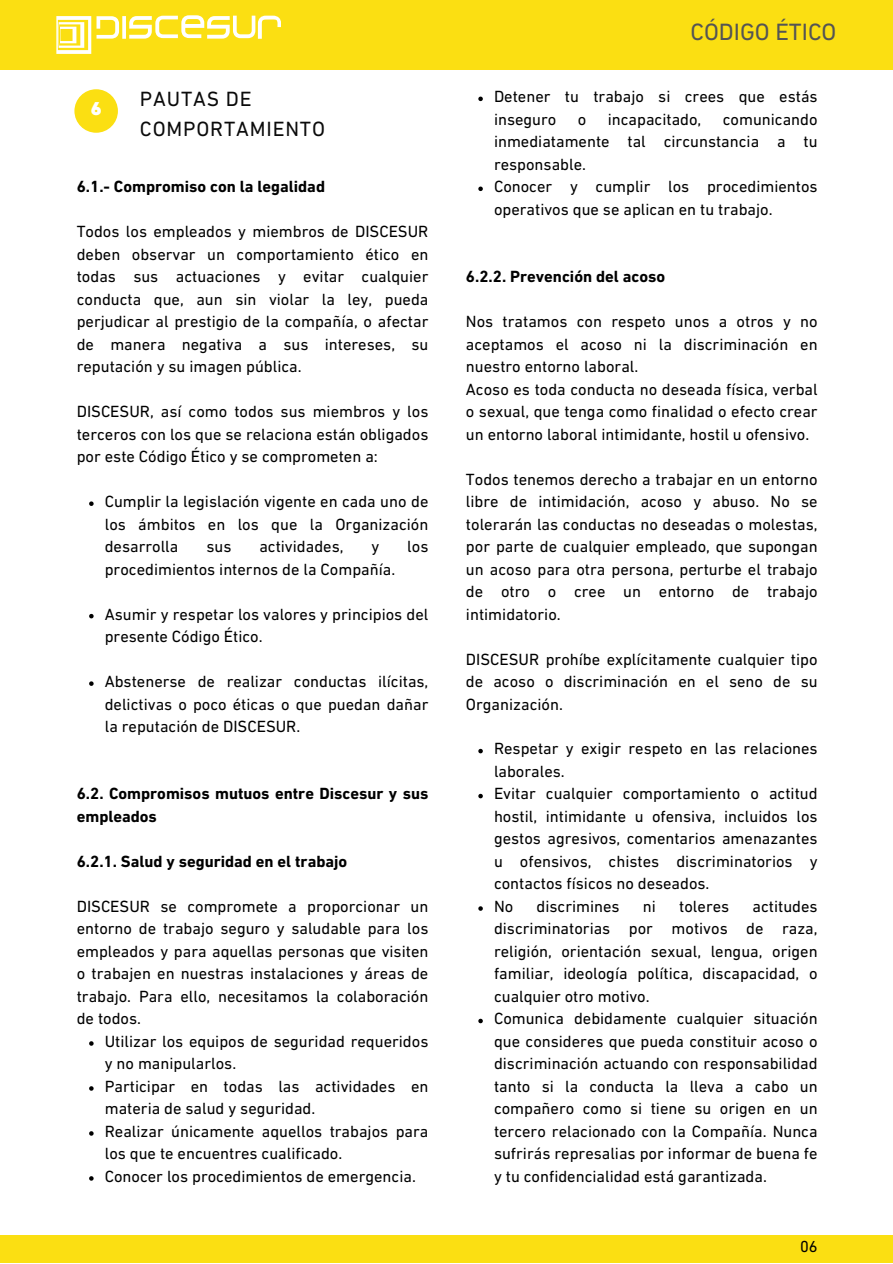
<style>
.page{position:relative;width:893px;height:1264px;background:#fff}
.page>*{position:absolute;margin:0;border:0;box-sizing:border-box;transform-origin:0 0}
.t1{font:24px "DIN Next LT Pro";color:#545454}
.t2{font:21px/29.2px "DIN Next LT Pro";letter-spacing:.04em;color:#0b0b0b}
.t3{font:900 19.05px "DIN Next LT Pro";color:#fff}
.t4{font:16.5px/22.5px "DIN Next LT Pro";color:#000;text-align:justify}
.t5{font:700 16.5px/22.5px "DIN Next LT Pro";color:#000}
.t6{font:16.2px "DIN Next LT Pro";color:#000}
</style>
<div class="page">
<div style="left:0;top:0;width:892px;height:69px;background:#fbdf12"></div>
<svg style="left:56px;top:15px;width:225px;height:39px"></svg>
<div style="left:0;top:1235px;width:892px;height:27px;background:#fbdf12"></div>
<svg style="left:89px;top:501px;width:5px;height:5px"></svg>
<svg style="left:89px;top:614px;width:5px;height:4px"></svg>
<svg style="left:89px;top:681px;width:5px;height:5px"></svg>
<svg style="left:89px;top:1041px;width:5px;height:4px"></svg>
<svg style="left:89px;top:1086px;width:5px;height:4px"></svg>
<svg style="left:89px;top:1131px;width:5px;height:4px"></svg>
<svg style="left:89px;top:1176px;width:5px;height:4px"></svg>
<div style="left:74px;top:89px;width:44px;height:44px;background:#fbdf12;border-radius:50%"></div>
<svg style="left:478px;top:97px;width:5px;height:4px"></svg>
<svg style="left:478px;top:186px;width:5px;height:5px"></svg>
<svg style="left:478px;top:748px;width:5px;height:5px"></svg>
<svg style="left:478px;top:793px;width:5px;height:5px"></svg>
<svg style="left:478px;top:906px;width:5px;height:4px"></svg>
<svg style="left:478px;top:1018px;width:5px;height:5px"></svg>
<h1 class="t1" style="left:690px;top:22px;width:147px">CÓDIGO ÉTICO</h1>
<p class="t3" style="left:91px;top:100px;width:12px">6</p>
<p class="t4" style="left:494px;top:87px;width:325px">Detener tu trabajo si crees que estás inseguro</p>
<p class="t2" style="left:140px;top:86px;width:186px">PAUTAS DE<br>COMPORTAMIENTO</p>
<p class="t4" style="left:494px;top:109px;width:325px;text-align:left;text-indent:229px">comunicando inmediatamente tal circunstancia a tu responsable.<br>Conocer y cumplir los procedimientos operativos que se aplican en tu trabajo.</p>
<p class="t4" style="left:578px;top:109px;width:10px">o</p>
<p class="t4" style="left:607px;top:109px;width:95px">incapacitado,</p>
<p class="t5" style="left:77px;top:177px;width:250px">6.1.- Compromiso con la legalidad</p>
<p class="t4" style="left:77px;top:222px;width:353px">Todos los empleados y miembros de DISCESUR deben observar un comportamiento ético en todas sus actuaciones y evitar cualquier conducta que, aun sin violar la ley, pueda perjudicar al prestigio de la compañía, o afectar de manera negativa a sus intereses, su reputación y su imagen pública.</p>
<p class="t4" style="left:77px;top:402px;width:353px">DISCESUR, así como todos sus miembros y los terceros con los que se relaciona están obligados por este Código Ético y se comprometen a:</p>
<p class="t5" style="left:466px;top:267px;width:201px">6.2.2. Prevención del acoso</p>
<p class="t4" style="left:466px;top:312px;width:353px;text-align:left">Nos tratamos con respeto unos a otros y no aceptamos el acoso ni la discriminación en nuestro entorno laboral.<br>Acoso es toda conducta no deseada física, verbal o sexual, que tenga como finalidad o efecto crear un entorno laboral intimidante, hostil u ofensivo.</p>
<p class="t4" style="left:466px;top:469px;width:353px">Todos tenemos derecho a trabajar en un entorno libre de intimidación, acoso y abuso. No se tolerarán las conductas no deseadas o molestas, por parte de cualquier empleado, que supongan un acoso para otra persona, perturbe el trabajo de otro o cree un entorno de trabajo intimidatorio.</p>
<p class="t4" style="left:466px;top:649px;width:353px">DISCESUR prohíbe explícitamente cualquier tipo de acoso o discriminación en el seno de su Organización.</p>
<p class="t4" style="left:105px;top:491px;width:325px">Cumplir la legislación vigente en cada uno de los ámbitos en los que la Organización desarrolla</p>
<p class="t4" style="left:206px;top:536px;width:27px">sus</p>
<p class="t4" style="left:259px;top:536px;width:86px">actividades,</p>
<p class="t4" style="left:371px;top:536px;width:9px">y</p>
<p class="t4" style="left:407px;top:536px;width:23px">los</p>
<p class="t4" style="left:105px;top:559px;width:292px">procedimientos internos de la Compañía.</p>
<p class="t4" style="left:105px;top:604px;width:325px">Asumir y respetar los valores y principios del presente Código Ético.</p>
<p class="t4" style="left:105px;top:671px;width:325px">Abstenerse de realizar conductas ilícitas, delictivas o poco éticas o que puedan dañar la reputación de DISCESUR.</p>
<p class="t5" style="left:77px;top:784px;width:353px">6.2. Compromisos mutuos entre Discesur y sus empleados</p>
<p class="t5" style="left:77px;top:851px;width:272px">6.2.1. Salud y seguridad en el trabajo</p>
<p class="t4" style="left:77px;top:896px;width:353px">DISCESUR se compromete a proporcionar un entorno de trabajo seguro y saludable para los empleados y para aquellas personas que visiten o trabajen en nuestras instalaciones y áreas de trabajo. Para ello, necesitamos la colaboración de todos.</p>
<p class="t4" style="left:105px;top:1031px;width:325px;text-align:left">Utilizar los equipos de seguridad requeridos y no manipularlos.<br>Participar en todas las actividades en materia de salud y seguridad.<br>Realizar únicamente aquellos trabajos para los que te encuentres cualificado.<br>Conocer los procedimientos de emergencia.</p>
<p class="t4" style="left:494px;top:739px;width:325px;text-align:left">Respetar y exigir respeto en las relaciones laborales.<br>Evitar cualquier comportamiento o actitud hostil, intimidante u ofensiva, incluidos los gestos agresivos, comentarios amenazantes u ofensivos, chistes discriminatorios y contactos físicos no deseados.<br>No</p>
<p class="t4" style="left:494px;top:896px;width:325px;text-align:left;text-indent:258px">actitudes discriminatorias por motivos de raza, religión, orientación sexual, lengua, origen familiar, ideología política, discapacidad, o cualquier otro motivo.<br>Comunica debidamente cualquier situación que consideres que pueda constituir acoso o discriminación actuando con responsabilidad tanto si la conducta la lleva a cabo un compañero como si tiene su origen en un tercero relacionado con la Compañía. Nunca sufrirás represalias por informar de buena fe y tu confidencialidad está garantizada.</p>
<p class="t4" style="left:536px;top:896px;width:85px">discrimines</p>
<p class="t4" style="left:643px;top:896px;width:15px">ni</p>
<p class="t4" style="left:679px;top:896px;width:51px">toleres</p>
<p class="t6" style="left:800px;top:1240px;width:19px">06</p>
</div>
